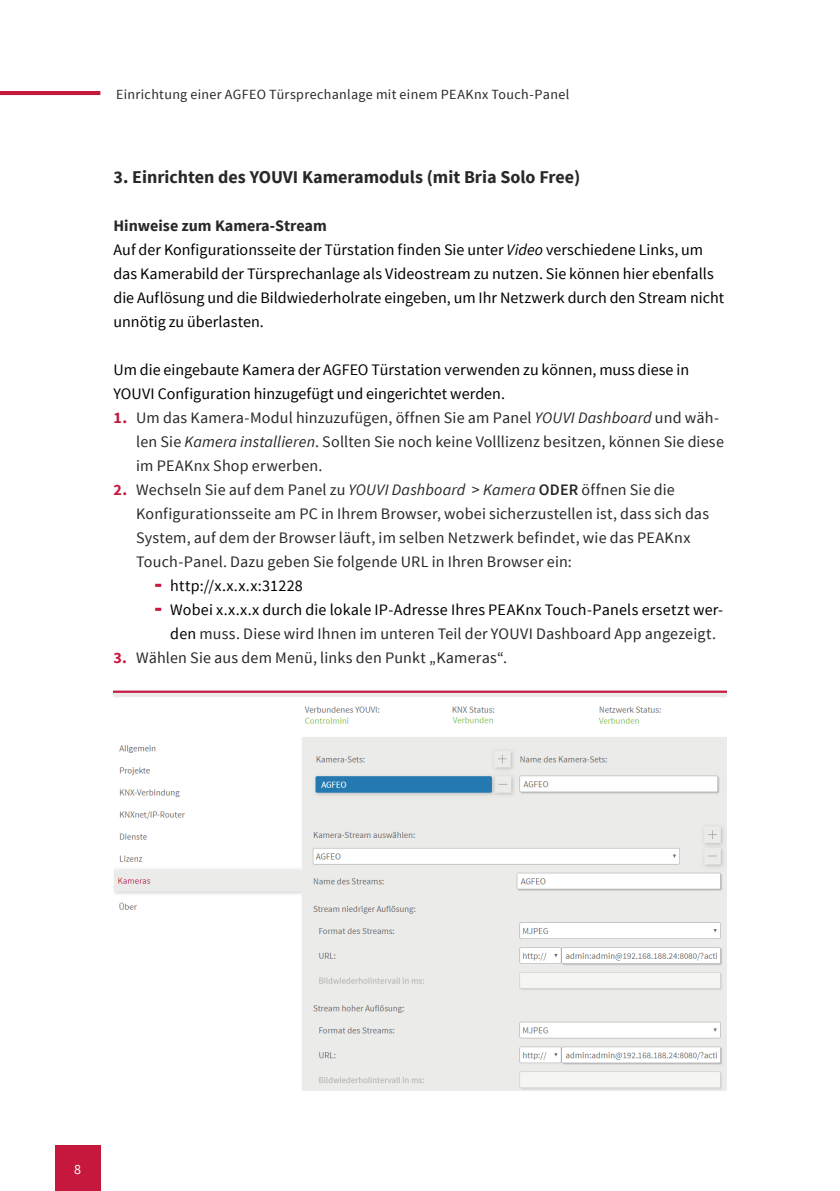
<style>
.page{position:relative;width:840px;height:1191px;background:#fff}
.page>*{position:absolute;margin:0;border:0;box-sizing:border-box;transform-origin:0 0}
.Headline__Ebene_1{font:700 18px "Source Sans Pro";color:#282827}
.Copy{font:16px/24px "Source Sans Pro";letter-spacing:.005em;color:#000}
.t1{font:16px/24px "Source Sans Pro";letter-spacing:.01em;color:#282827}
.Headline__Ebene_3__E{font:700 16px "Source Sans Pro";color:#282827}
.t2{font:14px "Source Sans Pro";letter-spacing:.025em;color:#282827}
.t3{font:14px "Source Sans Pro";color:#fff}
.s1{font-style:italic}
.s2{font-weight:700;color:#c6183d}
.s3{font-weight:600}
.s4{font-weight:700;font-size:28px;color:#c6183d}
.s5{color:#282827}
</style>
<div class="page">
<hr style="left:0;top:91px;width:100px;height:4px;background:#c6183d">
<div style="left:55px;top:1145px;width:45px;height:46px;background:#c6183d"></div>
<img style="left:113px;top:690px;width:613px;height:400px">
<p class="t2" style="left:116px;top:85px;width:454px">Einrichtung einer AGFEO Türsprechanlage mit einem PEAKnx Touch-Panel</p>
<p class="Headline__Ebene_1" style="left:113px;top:165px;width:468px">3. Einrichten des YOUVI Kameramoduls (mit Bria Solo Free)</p>
<p class="Headline__Ebene_3__E" style="left:113px;top:215px;width:215px">Hinweise zum Kamera-Stream</p>
<p class="Copy" style="left:113px;top:238px;width:612px">Auf der Konfigurationsseite der Türstation finden Sie unter <span class="s1">Video</span> verschiedene Links, um das Kamerabild der Türsprechanlage als Videostream zu nutzen. Sie können hier ebenfalls die Auflösung und die Bildwiederholrate eingeben, um Ihr Netzwerk durch den Stream nicht unnötig zu überlasten.</p>
<p class="Copy" style="left:113px;top:358px;width:576px">Um die eingebaute Kamera der AGFEO Türstation verwenden zu können, muss diese in<br>YOUVI Configuration hinzugefügt und eingerichtet werden.</p>
<p class="t1" style="left:136px;top:406px;width:589px;text-indent:-23px"><span class="s2">1.</span> Um das Kamera-Modul hinzuzufügen, öffnen Sie am Panel <span class="s1">YOUVI Dashboard</span> und wäh&shy;len Sie <span class="s1">Kamera installieren</span>. Sollten Sie noch keine Volllizenz besitzen, können Sie diese im PEAKnx Shop erwerben.</p>
<p class="t1" style="left:136px;top:478px;width:574px;text-indent:-23px"><span class="s2">2.</span> Wechseln Sie auf dem Panel zu <span class="s1">YOUVI Dashboard</span> &gt; <span class="s1">Kamera</span> <span class="s3">ODER</span> öffnen Sie die Konfigurationsseite am PC in Ihrem Browser, wobei sicherzustellen ist, dass sich das System, auf dem der Browser läuft, im selben Netzwerk befindet, wie das PEAKnx Touch-Panel. Dazu geben Sie folgende URL in Ihren Browser ein:</p>
<p class="Copy" style="left:154px;top:574px;width:150px"><span class="s4">ж</span> http://x.x.x.x:31228</p>
<p class="Copy" style="left:154px;top:598px;width:570px;text-align:center"><span class="s4">ж</span> Wobei x.x.x.x durch die lokale IP-Adresse Ihres PEAKnx Touch-Panels ersetzt wer&shy;den <span class="s5">muss. Diese wird Ihnen im unteren Teil der YOUVI Dashboard App angezeigt.</span></p>
<p class="t1" style="left:113px;top:646px;width:395px"><span class="s2">3.</span> Wählen Sie aus dem Menü, links den Punkt „Kameras“.</p>
<p class="t3" style="left:74px;top:1160px;width:8px">8</p>
</div>
